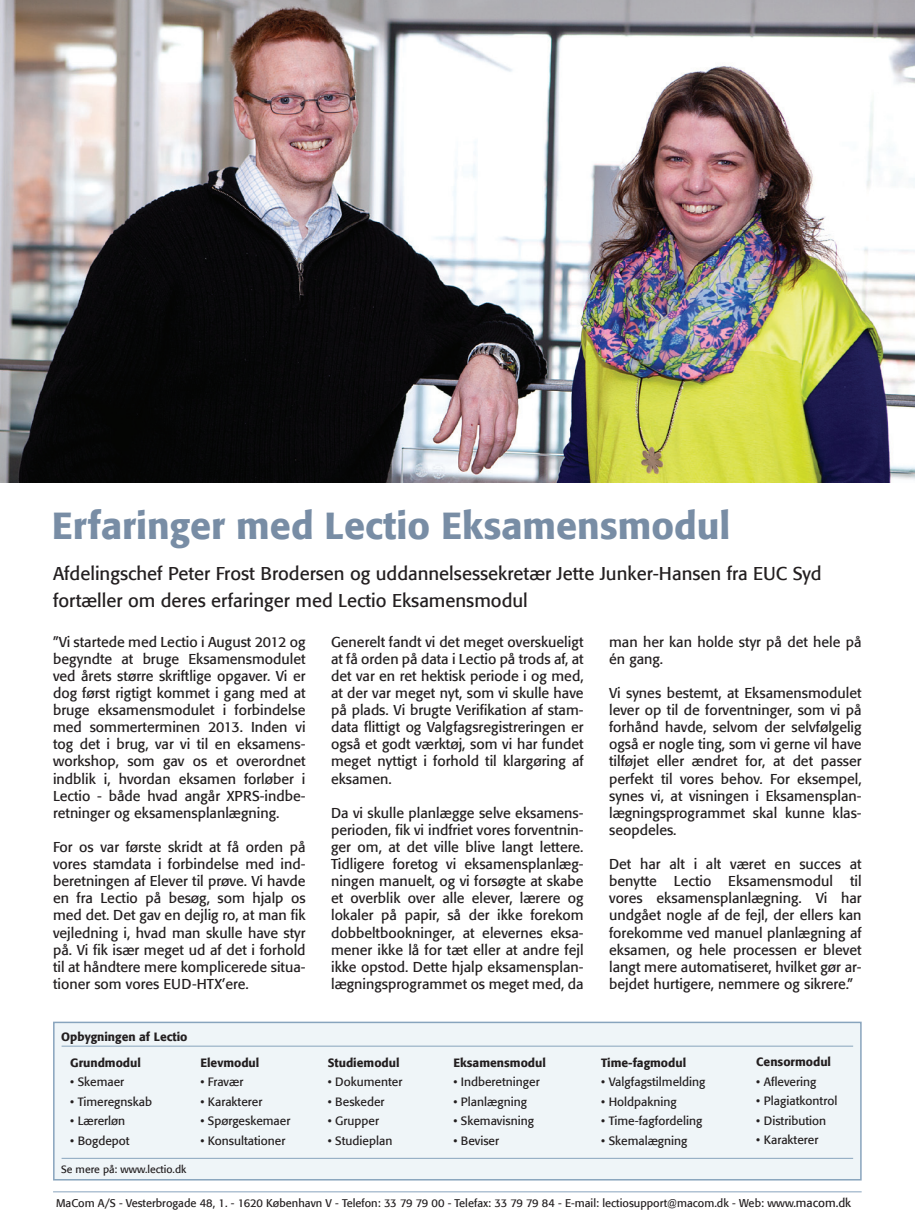
<style>
.page{position:relative;width:915px;height:1221px;background:#fff}
.page>*{position:absolute;margin:0;border:0;box-sizing:border-box;transform-origin:0 0}
.t1{font:500 37.5px "Formata";color:#788da5}
.t2{font:18.45px/27px "Formata";color:#231f20}
.t3{font:14.25px/17.1px "Formata";color:#231f20;text-align:justify}
.t4{font:12px "Formata";color:#231f20}
.t5{font:500 12px "Formata";color:#231f20}
.t6{font:11.1px "Formata";color:#231f20}
.t7{font:10.5px "Formata";color:#231f20}
.s1{font-size:11.85px}
</style>
<div class="page">
<div style="left:53px;top:1021px;width:808px;height:159px;background:#eff5f8;border:2px solid #88a4bd"></div>
<hr style="left:53px;top:1191px;width:808px;height:1px;background:#88a4bd">
<hr style="left:62px;top:1045px;width:790px;height:1px;background:#88a4bd">
<hr style="left:62px;top:1157px;width:790px;height:1px;background:#88a4bd">
<img style="left:0;top:0;width:914px;height:483px">
<h1 class="t1" style="left:52px;top:502px;width:679px">Erfaringer med Lectio Eksamensmodul</h1>
<p class="t2" style="left:53px;top:560px;width:769px">Afdelingschef Peter Frost Brodersen og uddannelsessekretær Jette Junker-Hansen fra EUC Syd fortæller om deres erfaringer med Lectio Eksamensmodul</p>
<p class="t3" style="left:53px;top:633px;width:254px">”Vi startede med Lectio i August 2012 og begyndte at bruge Eksamensmodulet ved årets større skriftlige opgaver. Vi er dog først rigtigt kommet i gang med at bruge eksamensmodulet i forbindelse med sommerterminen 2013. Inden vi tog det i brug, var vi til en eksamens&shy;workshop, som gav os et overordnet indblik i, hvordan eksamen forløber i Lectio - både hvad angår XPRS-indbe&shy;retninger og eksamensplanlægning.</p>
<p class="t3" style="left:53px;top:838px;width:254px">For os var første skridt at få orden på vores stamdata i forbindelse med ind&shy;beretningen af Elever til prøve. Vi havde en fra Lectio på besøg, som hjalp os med det. Det gav en dejlig ro, at man fik vejledning i, hvad man skulle have styr på. Vi fik især meget ud af det i forhold til at håndtere mere komplicerede situa&shy;tioner som vores EUD-HTX’ere.</p>
<p class="t5" style="left:61px;top:1029px;width:128px">Opbygningen af Lectio</p>
<p class="t5" style="left:70px;top:1054px;width:72px">Grundmodul</p>
<p class="t4" style="left:70px;top:1074px;width:56px">• Skemaer</p>
<p class="t4" style="left:70px;top:1093px;width:83px">• Timeregnskab</p>
<p class="t4" style="left:70px;top:1113px;width:56px">• Lærerløn</p>
<p class="t4" style="left:70px;top:1132px;width:61px">• Bogdepot</p>
<p class="t7" style="left:61px;top:1162px;width:127px">Se mere på: www.lectio.dk</p>
<p class="t5" style="left:200px;top:1054px;width:60px">Elevmodul</p>
<p class="t4" style="left:200px;top:1074px;width:44px">• Fravær</p>
<p class="t4" style="left:200px;top:1093px;width:64px">• Karakterer</p>
<p class="t4" style="left:200px;top:1113px;width:91px">• Spørgeskemaer</p>
<p class="t4" style="left:200px;top:1132px;width:86px">• Konsultationer</p>
<p class="t3" style="left:331px;top:633px;width:254px">Generelt fandt vi det meget overskueligt at få orden på data i Lectio på trods af, at det var en ret hektisk periode i og med, at der var meget nyt, som vi skulle have på plads. Vi brugte Verifikation af stam&shy;data flittigt og Valgfagsregistreringen er også et godt værktøj, som vi har fundet meget nyttigt i forhold til klargøring af eksamen.</p>
<p class="t3" style="left:331px;top:804px;width:254px">Da vi skulle planlægge selve eksamens&shy;perioden, fik vi indfriet vores forventnin&shy;ger om, at det ville blive langt lettere.<br>Tidligere foretog vi eksamensplanlæg&shy;ningen manuelt, og vi forsøgte at skabe et overblik over alle elever, lærere og lokaler på papir, så der ikke forekom dobbeltbookninger, at elevernes eksa&shy;mener ikke lå for tæt eller at andre fejl ikke opstod. Dette hjalp eksamensplan&shy;lægningsprogrammet os meget med, da</p>
<p class="t3" style="left:609px;top:633px;width:254px">man her kan holde styr på det hele på én gang.</p>
<p class="t3" style="left:609px;top:684px;width:254px">Vi synes bestemt, at Eksamensmodulet lever op til de forventninger, som vi på forhånd havde, selvom der selvfølgelig også er nogle ting, som vi gerne vil have tilføjet eller ændret for, at det passer perfekt til vores behov. For eksempel, synes vi, at visningen i Eksamensplan&shy;lægningsprogrammet skal kunne klas&shy;seopdeles.</p>
<p class="t3" style="left:609px;top:855px;width:254px">Det har alt i alt været en succes at benytte Lectio Eksamensmodul til vores eksamensplanlægning. Vi har undgået nogle af de fejl, der ellers kan forekomme ved manuel planlægning af eksamen, og hele processen er blevet langt mere automatiseret, hvilket gør ar&shy;bejdet hurtigere, nemmere og sikrere.”</p>
<p class="t5" style="left:328px;top:1054px;width:73px">Studiemodul</p>
<p class="t4" style="left:328px;top:1074px;width:76px">• Dokumenter</p>
<p class="t4" style="left:328px;top:1093px;width:58px">• Beskeder</p>
<p class="t4" style="left:328px;top:1113px;width:53px">• Grupper</p>
<p class="t4" style="left:328px;top:1132px;width:66px">• Studieplan</p>
<p class="t5" style="left:453px;top:1054px;width:94px">Eksamensmodul</p>
<p class="t4" style="left:453px;top:1074px;width:88px">• Indberetninger</p>
<p class="t4" style="left:453px;top:1093px;width:75px">• Planlægning</p>
<p class="t4" style="left:453px;top:1113px;width:82px">• Skemavisning</p>
<p class="t4" style="left:453px;top:1132px;width:47px">• Beviser</p>
<p class="t5" style="left:601px;top:1054px;width:87px">Time-fagmodul</p>
<p class="t4" style="left:601px;top:1074px;width:106px">• Valgfagstilmelding</p>
<p class="t4" style="left:601px;top:1093px;width:77px">• Holdpakning</p>
<p class="t4" style="left:601px;top:1113px;width:103px">• Time-fagfordeling</p>
<p class="t4" style="left:601px;top:1132px;width:88px">• Skemalægning</p>
<p class="t5" style="left:756px;top:1054px;width:76px">Censormodul</p>
<p class="t4" style="left:756px;top:1074px;width:61px">• Aflevering</p>
<p class="t4" style="left:756px;top:1093px;width:83px">• Plagiatkontrol</p>
<p class="t4" style="left:756px;top:1113px;width:71px">• Distribution</p>
<p class="t4" style="left:756px;top:1132px;width:64px">• Karakterer</p>
<p class="t6" style="left:56px;top:1196px;width:796px">MaCom A/S - Vesterbrogade 48, 1. - 1620 København V - Telefon: 33 79 79 00 - Telefax: 33 79 79 84 - E-mail: lectiosupport@macom.dk - Web: www.<span class="s1">macom.dk</span></p>
</div>
